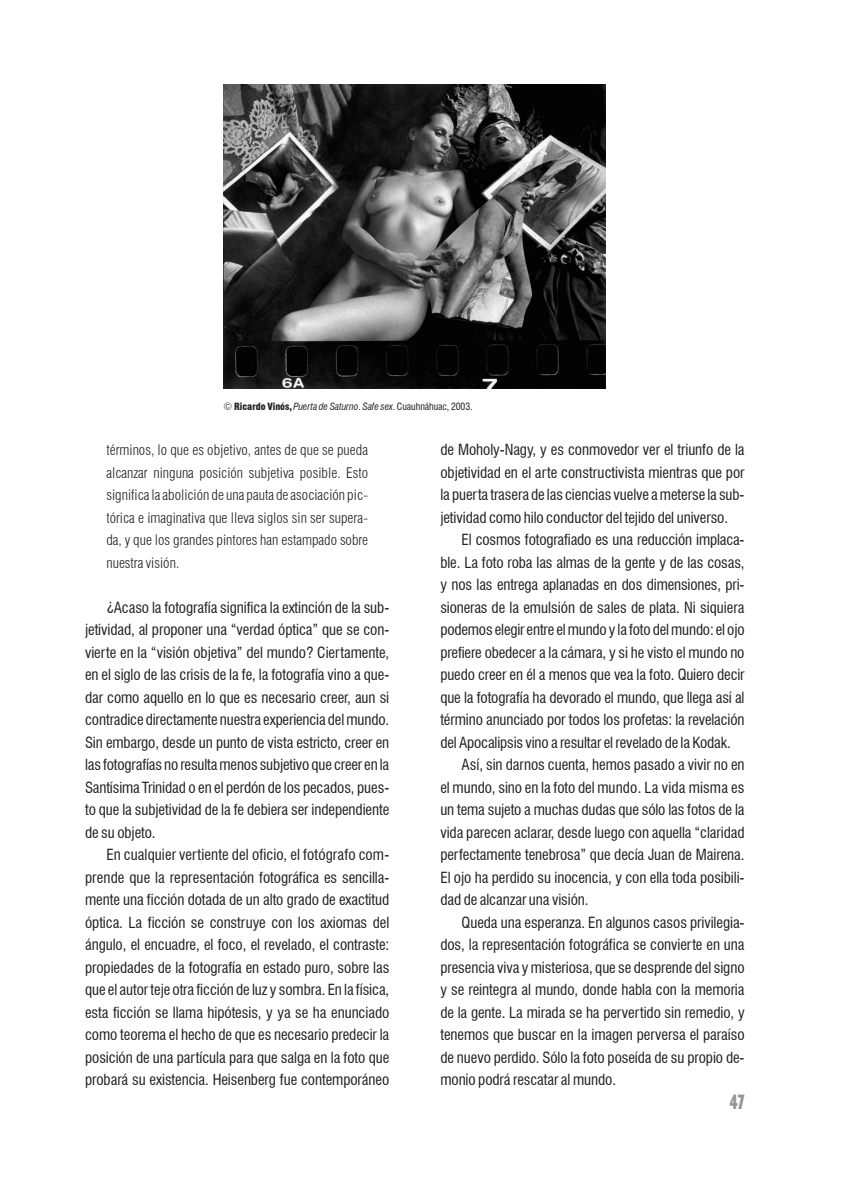
<style>
.page{position:relative;width:851px;height:1191px;background:#fff}
.page>*{position:absolute;margin:0;border:0;box-sizing:border-box;transform-origin:0 0}
.t1{font:700 condensed 21px "Humanist 521 BT Xtra";color:#939597;scale:.75 1}
.t2{font:condensed 15px/22.5px "Swiss 721 BT";letter-spacing:-.005em;color:#221e1f;text-align:justify}
.t3{font:300 condensed 14.25px/22.5px "Swiss 721 BT";color:#221e1f;text-align:justify}
.t4{font:italic condensed 9.75px "Swiss 721 BT";letter-spacing:-.005em;color:#221e1f}
.s1{font-weight:300;font-style:normal;font-stretch:normal;font-size:10.5px}
.s2{font-weight:900;font-style:normal}
.s3{font-style:normal}
</style>
<div class="page">
<img style="left:224px;top:85px;width:382px;height:304px">
<p class="t4" style="left:223px;top:401px;width:251px"><span class="s1">©</span> <span class="s2">Ricardo Vinós,</span> Puerta de Saturno<span class="s3">.</span> Safe sex<span class="s3">. Cuauhnáhuac, 2003.</span></p>
<p class="t3" style="left:106px;top:438px;width:263px">términos, lo que es objetivo, antes de que se pueda alcanzar ninguna posición subjetiva posible. Esto significa la abolición de una pauta de asociación pic&shy;tórica e imaginativa que lleva siglos sin ser supera&shy;da, y que los grandes pintores han estampado sobre nuestra visión.</p>
<p class="t2" style="left:85px;top:596px;width:306px;text-indent:21px">¿Acaso la fotografía significa la extinción de la sub&shy;jetividad, al proponer una “verdad óptica” que se con&shy;vierte en la “visión objetiva” del mundo? Ciertamente, en el siglo de las crisis de la fe, la fotografía vino a que&shy;dar como aquello en lo que es necesario creer, aun si contradice directamente nuestra experiencia del mundo.<br>Sin embargo, desde un punto de vista estricto, creer en las fotografías no resulta menos subjetivo que creer en la Santísima Trinidad o en el perdón de los pecados, pues&shy;to que la subjetividad de la fe debiera ser independiente de su objeto.</p>
<p class="t2" style="left:85px;top:843px;width:306px;text-indent:21px">En cualquier vertiente del oficio, el fotógrafo com&shy;prende que la representación fotográfica es sencilla&shy;mente una ficción dotada de un alto grado de exactitud óptica. La ficción se construye con los axiomas del ángulo, el encuadre, el foco, el revelado, el contraste: propiedades de la fotografía en estado puro, sobre las que el autor teje otra ficción de luz y sombra. En la física, esta ficción se llama hipótesis, y ya se ha enunciado como teorema el hecho de que es necesario predecir la posición de una partícula para que salga en la foto que probará su existencia. Heisenberg fue contemporáneo</p>
<p class="t2" style="left:440px;top:438px;width:306px">de Moholy-Nagy, y es conmovedor ver el triunfo de la objetividad en el arte constructivista mientras que por la puerta trasera de las ciencias vuelve a meterse la sub&shy;jetividad como hilo conductor del tejido del universo.</p>
<p class="t2" style="left:461px;top:528px;width:284px">El cosmos fotografiado es una reducción implaca-</p>
<p class="t2" style="left:440px;top:551px;width:306px">ble. La foto roba las almas de la gente y de las cosas,</p>
<p class="t2" style="left:440px;top:573px;width:306px">y nos las entrega aplanadas en dos dimensiones, pri-</p>
<p class="t2" style="left:440px;top:596px;width:306px">sioneras de la emulsión de sales de plata. Ni siquiera</p>
<p class="t2" style="left:440px;top:618px;width:305px">podemos elegir entre el mundo y la foto del mundo: el ojo</p>
<p class="t2" style="left:440px;top:641px;width:305px">prefiere obedecer a la cámara, y si he visto el mundo no</p>
<p class="t2" style="left:440px;top:663px;width:306px">puedo creer en él a menos que vea la foto. Quiero decir</p>
<p class="t2" style="left:440px;top:686px;width:305px">que la fotografía ha devorado el mundo, que llega así al</p>
<p class="t2" style="left:440px;top:708px;width:306px">término anunciado por todos los profetas: la revelación</p>
<p class="t2" style="left:440px;top:731px;width:292px">del Apocalipsis vino a resultar el revelado de la Kodak.</p>
<p class="t2" style="left:461px;top:753px;width:284px">Así, sin darnos cuenta, hemos pasado a vivir no en</p>
<p class="t2" style="left:440px;top:776px;width:306px">el mundo, sino en la foto del mundo. La vida misma es</p>
<p class="t2" style="left:440px;top:798px;width:305px">un tema sujeto a muchas dudas que sólo las fotos de la</p>
<p class="t2" style="left:440px;top:821px;width:306px">vida parecen aclarar, desde luego con aquella “claridad</p>
<p class="t2" style="left:440px;top:843px;width:306px">perfectamente tenebrosa” que decía Juan de Mairena.</p>
<p class="t2" style="left:440px;top:866px;width:306px">El ojo ha perdido su inocencia, y con ella toda posibili-</p>
<p class="t2" style="left:440px;top:888px;width:150px">dad de alcanzar una visión.</p>
<p class="t2" style="left:461px;top:911px;width:284px">Queda una esperanza. En algunos casos privilegia-</p>
<p class="t2" style="left:440px;top:933px;width:306px">dos, la representación fotográfica se convierte en una</p>
<p class="t2" style="left:440px;top:956px;width:306px">presencia viva y misteriosa, que se desprende del signo</p>
<p class="t2" style="left:440px;top:978px;width:305px">y se reintegra al mundo, donde habla con la memoria</p>
<p class="t2" style="left:440px;top:1001px;width:306px">de la gente. La mirada se ha pervertido sin remedio, y</p>
<p class="t2" style="left:440px;top:1023px;width:306px">tenemos que buscar en la imagen perversa el paraíso</p>
<p class="t2" style="left:440px;top:1046px;width:306px">de nuevo perdido. Sólo la foto poseída de su propio de-</p>
<p class="t2" style="left:440px;top:1068px;width:177px">monio podrá rescatar al mundo.</p>
<h1 class="t1" style="left:729px;top:1089px;width:21px">47</h1>
</div>
